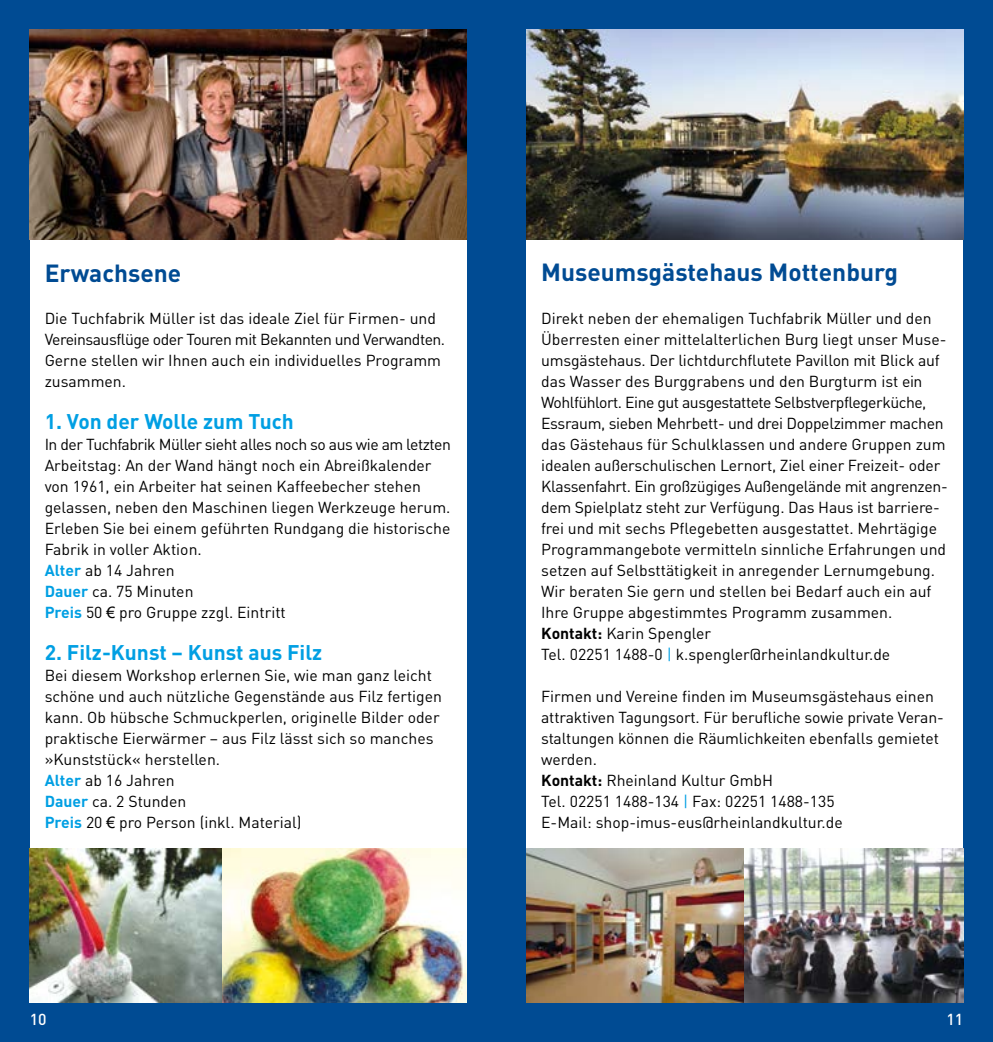
<style>
.page{position:relative;width:993px;height:1042px;background:#fff}
.page>*{position:absolute;margin:0;border:0;box-sizing:border-box;transform-origin:0 0}
.t1{font:700 24.5px "DIN";color:#004b93}
.t2{font:700 21px "DIN";color:#009fe3}
.t3{font:15.75px/21px "DIN";color:#000}
.t4{font:500 15.75px "DIN";color:#fff}
.s1{font-weight:700;color:#009fe3}
.s2{font-family:"Arial"}
.s3{font-weight:700}
.s4{color:#009fe3}
</style>
<div class="page">
<div style="left:0;top:0;width:992px;height:1042px;background:#004b93"></div>
<div style="left:30px;top:228px;width:436px;height:774px;background:#fff"></div>
<img style="left:30px;top:30px;width:436px;height:210px">
<img style="left:30px;top:849px;width:436px;height:153px">
<div style="left:526px;top:30px;width:436px;height:972px;background:#fff"></div>
<img style="left:526px;top:30px;width:436px;height:210px">
<img style="left:526px;top:849px;width:436px;height:153px">
<h1 class="t1" style="left:45px;top:257px;width:138px">Erwachsene</h1>
<p class="t3" style="left:45px;top:307px;width:402px">Die Tuchfabrik Müller ist das ideale Ziel für Firmen- und Vereinsausflüge oder Touren mit Bekannten und Verwandten.<br>Gerne stellen wir Ihnen auch ein individuelles Programm zusammen.</p>
<h2 class="t2" style="left:45px;top:407px;width:250px">1. Von der Wolle zum Tuch</h2>
<p class="t3" style="left:45px;top:433px;width:407px">In der Tuchfabrik Müller sieht alles noch so aus wie am letzten Arbeitstag: An der Wand hängt noch ein Abreißkalender von 1961, ein Arbeiter hat seinen Kaffeebecher stehen gelassen, neben den Maschinen liegen Werkzeuge herum.<br>Erleben Sie bei einem geführten Rundgang die historische Fabrik in voller Aktion.<br><span class="s1">Alter</span> ab 14 Jahren<br><span class="s1">Dauer</span> ca. 75 Minuten<br><span class="s1">Preis</span> 50 <span class="s2">€</span> pro Gruppe zzgl. Eintritt</p>
<h2 class="t2" style="left:45px;top:638px;width:279px">2. Filz-Kunst – Kunst aus Filz</h2>
<p class="t3" style="left:45px;top:664px;width:398px">Bei diesem Workshop erlernen Sie, wie man ganz leicht schöne und auch nützliche Gegenstände aus Filz fertigen kann. Ob hübsche Schmuckperlen, originelle Bilder oder praktische Eierwärmer – aus Filz lässt sich so manches »Kunststück« herstellen.<br><span class="s1">Alter</span> ab 16 Jahren<br><span class="s1">Dauer</span> ca. 2 Stunden<br><span class="s1">Preis</span> 20 <span class="s2">€</span> pro Person (inkl. Material)</p>
<h1 class="t1" style="left:541px;top:256px;width:358px">Museumsgästehaus Mottenburg</h1>
<p class="t3" style="left:541px;top:307px;width:408px">Direkt neben der ehemaligen Tuchfabrik Müller und den Überresten einer mittelalterlichen Burg liegt unser Muse&shy;umsgästehaus. Der lichtdurchflutete Pavillon mit Blick auf das Wasser des Burggrabens und den Burgturm ist ein Wohlfühlort. Eine gut ausgestattete Selbstverpflegerküche, Essraum, sieben Mehrbett- und drei Doppelzimmer machen das Gästehaus für Schulklassen und andere Gruppen zum idealen außerschulischen Lernort, Ziel einer Freizeit- oder Klassenfahrt. Ein großzügiges Außengelände mit angrenzen&shy;dem Spielplatz steht zur Verfügung. Das Haus ist barriere&shy;frei und mit sechs Pflegebetten ausgestattet. Mehrtägige Programmangebote vermitteln sinnliche Erfahrungen und setzen auf Selbsttätigkeit in anregender Lernumgebung.<br>Wir beraten Sie gern und stellen bei Bedarf auch ein auf Ihre Gruppe abgestimmtes Programm zusammen.<br><span class="s3">Kontakt:</span> Karin Spengler<br>Tel. 02251 1488-0 <span class="s4">|</span> k.spengler@rheinlandkultur.de</p>
<p class="t3" style="left:541px;top:685px;width:404px">Firmen und Vereine finden im Museumsgästehaus einen attraktiven Tagungsort. Für berufliche sowie private Veran&shy;staltungen können die Räumlichkeiten ebenfalls gemietet werden.<br><span class="s3">Kontakt:</span> Rheinland Kultur GmbH<br>Tel. 02251 1488-134 <span class="s4">|</span> Fax: 02251 1488-135<br>E-Mail: shop-imus-eus@rheinlandkultur.de</p>
<p class="t4" style="left:30px;top:1009px;width:18px">10</p>
<p class="t4" style="left:946px;top:1009px;width:18px">11</p>
</div>
